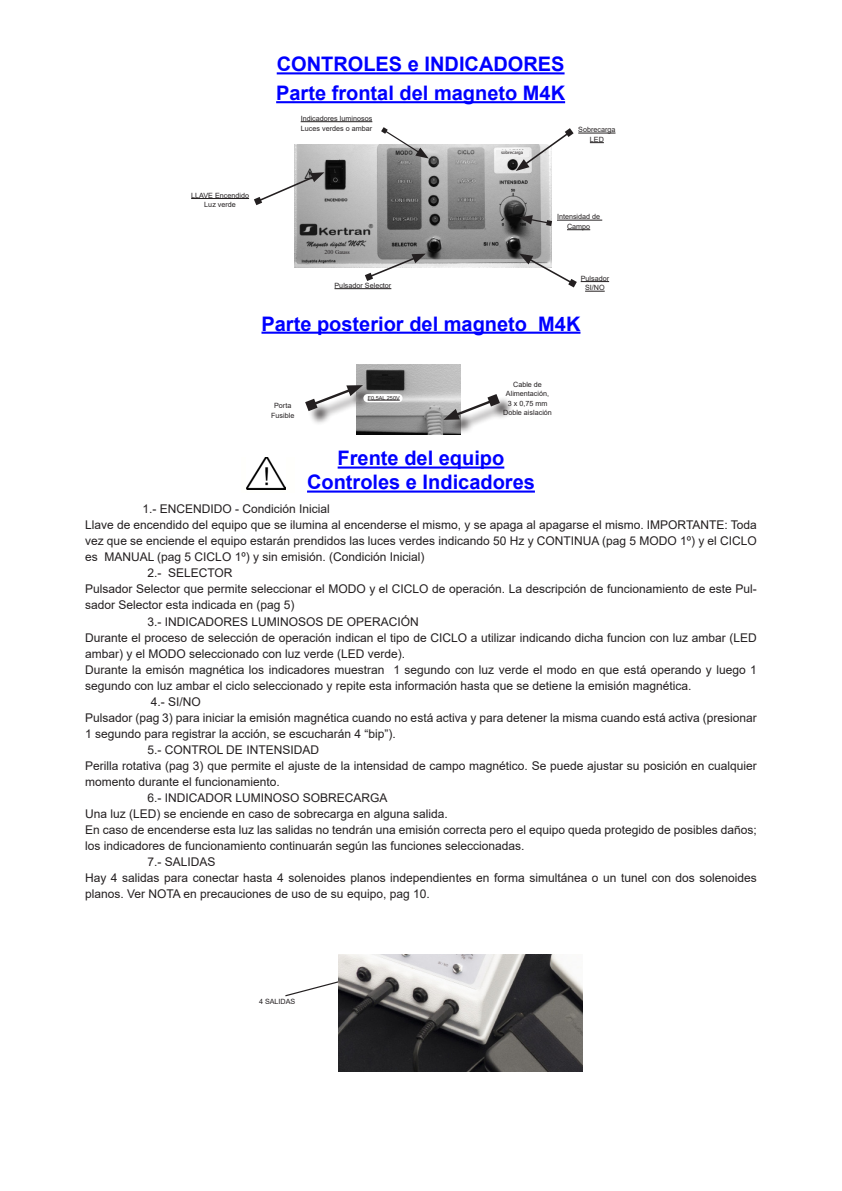
<style>
.page{position:relative;width:842px;height:1191px;background:#fff}
.page>*{position:absolute;margin:0;border:0;box-sizing:border-box;transform-origin:0 0}
.t1{font:700 20px "Arial";color:#00f}
.t2{font:12px/16px "Arial";color:#231f20}
.t3{font:7.2px "Arial";color:#231f20}
.t4{font:6px "Times New Roman";color:#231f20}
.t5{font:5.6px "Arial";color:#231f20}
.t6{font:4.8px "Myriad Pro";color:#231f20}
</style>
<div class="page">
<img style="left:357px;top:365px;width:104px;height:69px">
<div style="left:308px;top:387px;width:69px;height:39px;background:#231f20;opacity:.75"></div>
<svg style="left:305px;top:385px;width:58px;height:26px"></svg>
<div style="left:446px;top:396px;width:68px;height:38px;background:#231f20;opacity:.75"></div>
<svg style="left:443px;top:394px;width:57px;height:26px"></svg>
<svg style="left:363px;top:394px;width:40px;height:8px"></svg>
<hr style="left:368px;top:400px;width:32px;height:1px;background:#231f20">
<img style="left:295px;top:144px;width:256px;height:123px">
<hr style="left:334px;top:288px;width:57px;height:1px;background:#231f20">
<hr style="left:578px;top:133px;width:37px;height:1px;background:#231f20">
<svg style="left:590px;top:142px;width:14px;height:1px"></svg>
<hr style="left:301px;top:121px;width:71px;height:1px;background:#231f20">
<svg style="left:365px;top:254px;width:61px;height:27px"></svg>
<svg style="left:254px;top:172px;width:70px;height:33px"></svg>
<hr style="left:191px;top:198px;width:58px;height:1px;background:#231f20">
<svg style="left:519px;top:254px;width:90px;height:38px"></svg>
<svg style="left:516px;top:128px;width:58px;height:43px"></svg>
<svg style="left:381px;top:127px;width:48px;height:31px"></svg>
<svg style="left:519px;top:215px;width:33px;height:11px"></svg>
<hr style="left:557px;top:220px;width:45px;height:1px;background:#231f20">
<svg style="left:567px;top:229px;width:23px;height:1px"></svg>
<div style="left:496px;top:150px;width:32px;height:6px;background:#efefef"></div>
<hr style="left:277px;top:72px;width:288px;height:2px;background:#00f">
<hr style="left:276px;top:101px;width:289px;height:2px;background:#00f">
<hr style="left:261px;top:332px;width:319px;height:2px;background:#00f">
<hr style="left:338px;top:466px;width:166px;height:2px;background:#00f">
<hr style="left:307px;top:490px;width:228px;height:2px;background:#00f">
<img style="left:246px;top:457px;width:40px;height:33px">
<svg style="left:285px;top:974px;width:54px;height:23px"></svg>
<img style="left:339px;top:954px;width:244px;height:117px">
<p class="t1" style="left:277px;top:50px;width:289px">CONTROLES e INDICADORES</p>
<p class="t1" style="left:276px;top:79px;width:290px">Parte frontal del magneto M4K</p>
<p class="t3" style="left:301px;top:113px;width:73px">Indicadores luminosos</p>
<p class="t3" style="left:301px;top:123px;width:73px">Luces verdes o ambar</p>
<p class="t6" style="left:501px;top:149px;width:24px">sobrecarga</p>
<p class="t3" style="left:578px;top:125px;width:39px">Sobrecarga</p>
<p class="t3" style="left:590px;top:134px;width:16px">LED</p>
<p class="t3" style="left:191px;top:190px;width:59px">LLAVE Encendido</p>
<p class="t3" style="left:204px;top:200px;width:33px">Luz verde</p>
<p class="t4" style="left:325px;top:248px;width:27px">200 Gauss</p>
<p class="t3" style="left:334px;top:280px;width:58px">Pulsador Selector</p>
<p class="t3" style="left:557px;top:212px;width:45px">Intensidad de</p>
<p class="t3" style="left:567px;top:221px;width:25px">Campo</p>
<p class="t3" style="left:581px;top:273px;width:30px">Pulsador</p>
<p class="t3" style="left:585px;top:283px;width:21px">SI/NO</p>
<p class="t1" style="left:261px;top:309px;width:320px">Parte posterior del magneto M4K</p>
<p class="t3" style="left:274px;top:401px;width:19px">Porta</p>
<p class="t3" style="left:271px;top:410px;width:25px">Fusible</p>
<p class="t5" style="left:368px;top:394px;width:34px">F0,5AL 250V</p>
<p class="t3" style="left:513px;top:379px;width:30px">Cable de</p>
<p class="t3" style="left:506px;top:389px;width:45px">Alimentación,</p>
<p class="t3" style="left:508px;top:398px;width:41px">3 x 0,75 mm</p>
<p class="t3" style="left:503px;top:408px;width:50px">Doble aislación</p>
<p class="t1" style="left:338px;top:444px;width:168px">Frente del equipo</p>
<p class="t1" style="left:307px;top:468px;width:229px">Controles e Indicadores</p>
<p class="t2" style="left:143px;top:501px;width:189px">1.- ENCENDIDO - Condición Inicial</p>
<p class="t2" style="left:85px;top:517px;width:673px;text-align:justify">Llave de encendido del equipo que se ilumina al encenderse el mismo, y se apaga al apagarse el mismo. IMPORTANTE: Toda vez que se enciende el equipo estarán prendidos las luces verdes indicando 50 Hz y CONTINUA (pag 5 MODO 1º) y el CICLO es MANUAL (pag 5 CICLO 1º) y sin emisión. (Condición Inicial)</p>
<p class="t2" style="left:147px;top:565px;width:87px">2.- SELECTOR</p>
<p class="t2" style="left:85px;top:581px;width:673px">Pulsador Selector que permite seleccionar el MODO y el CICLO de operación. La descripción de funcionamiento de este Pul&shy;sador Selector esta indicada en (pag 5)</p>
<p class="t2" style="left:147px;top:613px;width:273px">3.- INDICADORES LUMINOSOS DE OPERACIÓN</p>
<p class="t2" style="left:85px;top:629px;width:673px">Durante el proceso de selección de operación indican el tipo de CICLO a utilizar indicando dicha funcion con luz ambar (LED ambar) y el MODO seleccionado con luz verde (LED verde).</p>
<p class="t2" style="left:85px;top:661px;width:673px">Durante la emisón magnética los indicadores muestran 1 segundo con luz verde el modo en que está operando y luego 1 segundo con luz ambar el ciclo seleccionado y repite esta información hasta que se detiene la emisión magnética.</p>
<p class="t2" style="left:151px;top:693px;width:52px">4.- SI/NO</p>
<p class="t2" style="left:85px;top:709px;width:673px">Pulsador (pag 3) para iniciar la emisión magnética cuando no está activa y para detener la misma cuando está activa (presionar<br>1 segundo para registrar la acción, se escucharán 4 “bip”).</p>
<p class="t2" style="left:147px;top:741px;width:173px">5.- CONTROL DE INTENSIDAD</p>
<p class="t2" style="left:85px;top:757px;width:673px">Perilla rotativa (pag 3) que permite el ajuste de la intensidad de campo magnético. Se puede ajustar su posición en cualquier momento durante el funcionamiento.</p>
<p class="t2" style="left:147px;top:789px;width:242px">6.- INDICADOR LUMINOSO SOBRECARGA</p>
<p class="t2" style="left:85px;top:805px;width:364px">Una luz (LED) se enciende en caso de sobrecarga en alguna salida.</p>
<p class="t2" style="left:85px;top:821px;width:673px">En caso de encenderse esta luz las salidas no tendrán una emisión correcta pero el equipo queda protegido de posibles daños; los indicadores de funcionamiento continuarán según las funciones seleccionadas.</p>
<p class="t2" style="left:147px;top:853px;width:70px">7.- SALIDAS</p>
<p class="t2" style="left:85px;top:869px;width:673px">Hay 4 salidas para conectar hasta 4 solenoides planos independientes en forma simultánea o un tunel con dos solenoides planos. Ver NOTA en precauciones de uso de su equipo, pag 10.</p>
<p class="t3" style="left:259px;top:996px;width:38px">4 SALIDAS</p>
</div>
